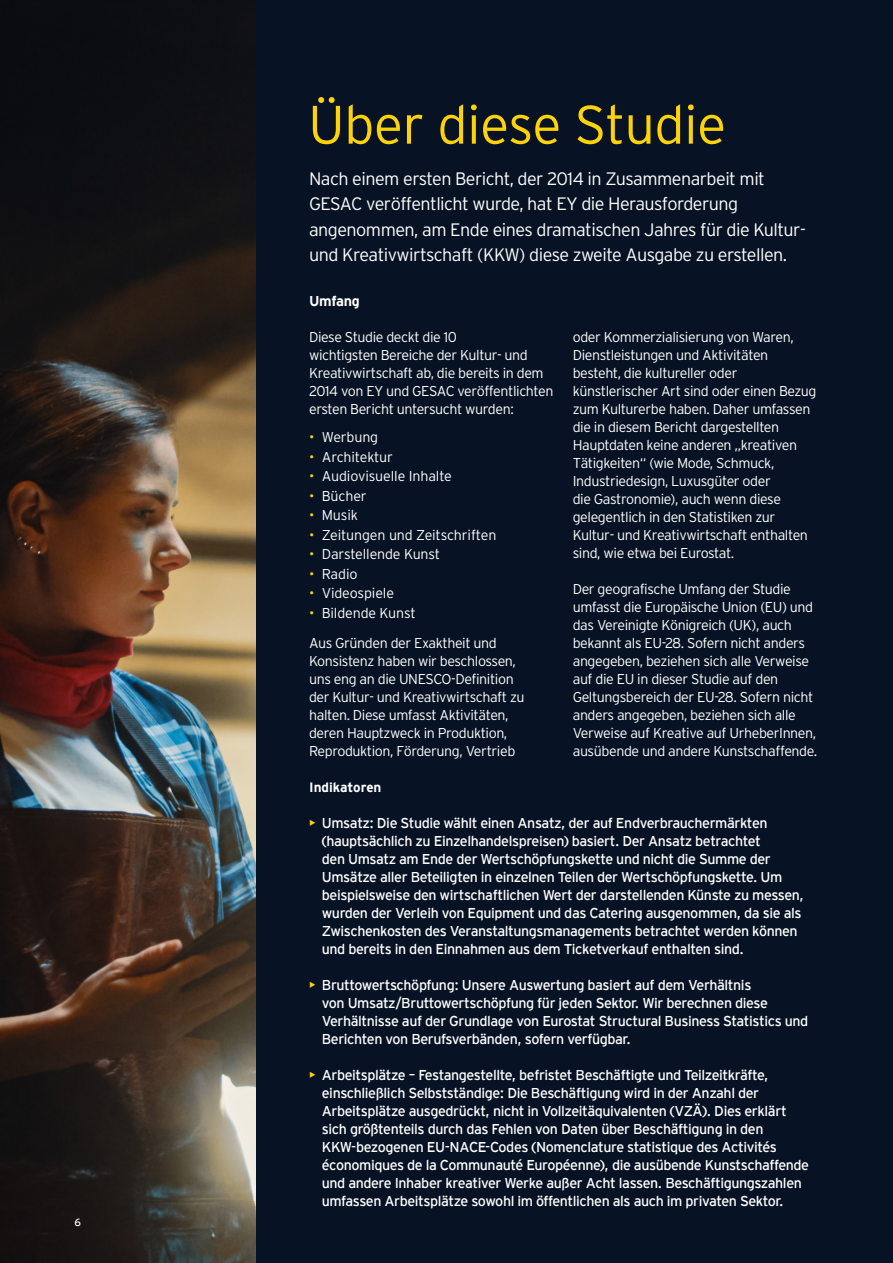
<style>
.page{position:relative;width:893px;height:1263px;background:#071224}
.page>*{position:absolute;margin:0;border:0;box-sizing:border-box;transform-origin:0 0}
.Titre_édito{font:300 54px "Interstate";letter-spacing:-.01em;color:#fed304}
.Standfirst{font:300 18px/25.5px "Interstate";letter-spacing:-.03em;color:#fff}
.t1{font:14.25px/18px "EY Interstate";letter-spacing:-.03em;color:#fff}
.BODY_COPY{font:300 14.25px/18px "Interstate";letter-spacing:-.03em;color:#fff}
.BODY_COPY-2{font:300 14.25px "Interstate";letter-spacing:-.01em;color:#fff}
.BODY_COPY-3{font:700 14.25px "EY Interstate";letter-spacing:-.02em;color:#fff}
.BODY_COPY-4{font:700 13.5px "EY Interstate";color:#fff}
.Page_No_s_Left{font:10.5px "EY Interstate";color:#fff}
.s1{color:#fed304}
</style>
<div class="page">
<img style="left:0;top:0;width:255px;height:1263px">
<p class="Page_No_s_Left" style="left:74px;top:1214px;width:8px">6</p>
<p class="Titre_édito" style="left:308px;top:94px;width:420px">Über diese Studie</p>
<p class="Standfirst" style="left:309px;top:165px;width:498px">Nach einem ersten Bericht, der 2014 in Zusammenarbeit mit GESAC veröffentlicht wurde, hat EY die Herausforderung angenommen, am Ende eines dramatischen Jahres für die Kultur&shy;und Kreativwirtschaft (KKW) diese zweite Ausgabe zu erstellen.</p>
<p class="BODY_COPY-3" style="left:309px;top:291px;width:52px">Umfang</p>
<p class="BODY_COPY" style="left:309px;top:328px;width:246px">Diese Studie deckt die 10<br>wichtigsten Bereiche der Kultur- und Kreativwirtschaft ab, die bereits in dem 2014 von EY und GESAC veröffentlichten ersten Bericht untersucht wurden:</p>
<p class="BODY_COPY-2" style="left:309px;top:429px;width:71px"><span class="s1">•</span> Werbung</p>
<p class="BODY_COPY-2" style="left:309px;top:448px;width:85px"><span class="s1">•</span> Architektur</p>
<p class="BODY_COPY-2" style="left:309px;top:468px;width:144px"><span class="s1">•</span> Audiovisuelle Inhalte</p>
<p class="BODY_COPY" style="left:309px;top:486px;width:59px"><span class="s1">•</span> Bücher</p>
<p class="BODY_COPY" style="left:309px;top:506px;width:50px"><span class="s1">•</span> Musik</p>
<p class="BODY_COPY-2" style="left:309px;top:526px;width:189px"><span class="s1">•</span> Zeitungen und Zeitschriften</p>
<p class="BODY_COPY-2" style="left:309px;top:546px;width:133px"><span class="s1">•</span> Darstellende Kunst</p>
<p class="BODY_COPY" style="left:309px;top:564px;width:50px"><span class="s1">•</span> Radio</p>
<p class="BODY_COPY-2" style="left:309px;top:585px;width:87px"><span class="s1">•</span> Videospiele</p>
<p class="BODY_COPY-2" style="left:309px;top:604px;width:108px"><span class="s1">•</span> Bildende Kunst</p>
<p class="BODY_COPY" style="left:309px;top:634px;width:217px">Aus Gründen der Exaktheit und Konsistenz haben wir beschlossen, uns eng an die UNESCO-Definition der Kultur- und Kreativwirtschaft zu halten. Diese umfasst Aktivitäten, deren Hauptzweck in Produktion, Reproduktion, Förderung, Vertrieb</p>
<p class="BODY_COPY" style="left:573px;top:328px;width:245px">oder Kommerzialisierung von Waren, Dienstleistungen und Aktivitäten besteht, die kultureller oder künstlerischer Art sind oder einen Bezug zum Kulturerbe haben. Daher umfassen die in diesem Bericht dargestellten Hauptdaten keine anderen „kreativen Tätigkeiten“ (wie Mode, Schmuck, Industriedesign, Luxusgüter oder<br>die Gastronomie), auch wenn diese gelegentlich in den Statistiken zur Kultur- und Kreativwirtschaft enthalten sind, wie etwa bei Eurostat.</p>
<p class="BODY_COPY" style="left:573px;top:580px;width:246px">Der geografische Umfang der Studie umfasst die Europäische Union (EU) und das Vereinigte Königreich (UK), auch bekannt als EU-28. Sofern nicht anders angegeben, beziehen sich alle Verweise auf die EU in dieser Studie auf den Geltungsbereich der EU-28. Sofern nicht anders angegeben, beziehen sich alle Verweise auf Kreative auf UrheberInnen, ausübende und andere Kunstschaffende.</p>
<p class="BODY_COPY-4" style="left:309px;top:777px;width:74px">Indikatoren</p>
<p class="t1" style="left:322px;top:813px;width:484px;text-indent:-13px"><span class="s1">•</span> Umsatz: Die Studie wählt einen Ansatz, der auf Endverbrauchermärkten (hauptsächlich zu Einzelhandelspreisen) basiert. Der Ansatz betrachtet<br>den Umsatz am Ende der Wertschöpfungskette und nicht die Summe der Umsätze aller Beteiligten in einzelnen Teilen der Wertschöpfungskette. Um beispielsweise den wirtschaftlichen Wert der darstellenden Künste zu messen, wurden der Verleih von Equipment und das Catering ausgenommen, da sie als Zwischenkosten des Veranstaltungsmanagements betrachtet werden können und bereits in den Einnahmen aus dem Ticketverkauf enthalten sind.</p>
<p class="t1" style="left:322px;top:975px;width:488px;text-indent:-13px"><span class="s1">•</span> Bruttowertschöpfung: Unsere Auswertung basiert auf dem Verhältnis<br>von Umsatz/Bruttowertschöpfung für jeden Sektor. Wir berechnen diese Verhältnisse auf der Grundlage von Eurostat Structural Business Statistics und Berichten von Berufsverbänden, sofern verfügbar.</p>
<p class="t1" style="left:322px;top:1065px;width:489px;text-indent:-13px"><span class="s1">•</span> Arbeitsplätze – Festangestellte, befristet Beschäftigte und Teilzeitkräfte, einschließlich Selbstständige: Die Beschäftigung wird in der Anzahl der Arbeitsplätze ausgedrückt, nicht in Vollzeitäquivalenten (VZÄ). Dies erklärt sich größtenteils durch das Fehlen von Daten über Beschäftigung in den KKW-bezogenen EU-NACE-Codes (Nomenclature statistique des Activités économiques de la Communauté Européenne), die ausübende Kunstschaffende und andere Inhaber kreativer Werke außer Acht lassen. Beschäftigungszahlen umfassen Arbeitsplätze sowohl im öffentlichen als auch im privaten Sektor.</p>
</div>
